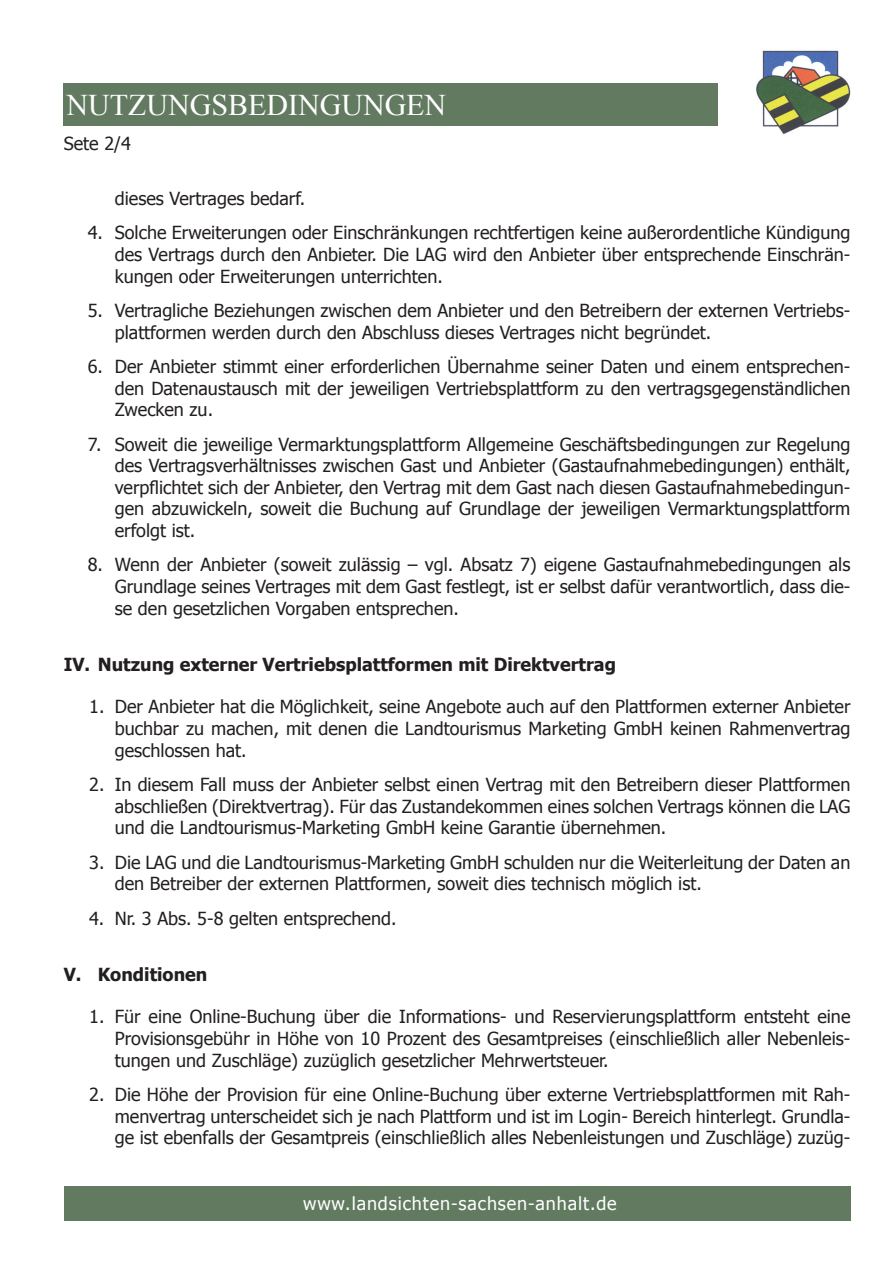
<style>
.page{position:relative;width:893px;height:1263px;background:#fff}
.page>*{position:absolute;margin:0;border:0;box-sizing:border-box;transform-origin:0 0}
.t1{font:30px "Times New Roman";color:#fff}
.t2{font:18px/21.6px "Tahoma";color:#231f20;text-align:justify}
.t3{font:700 18px "Tahoma";color:#231f20}
.t4{font:18px "Tahoma";letter-spacing:.05em;color:#fff}
</style>
<div class="page">
<img style="left:756px;top:50px;width:95px;height:85px">
<div style="left:64px;top:83px;width:654px;height:43px;background:#617a60"></div>
<div style="left:64px;top:1186px;width:786px;height:34px;background:#617a60"></div>
<h1 class="t1" style="left:66px;top:85px;width:381px">NUTZUNGSBEDINGUNGEN</h1>
<p class="t2" style="left:64px;top:132px;width:69px">Sete 2/4</p>
<p class="t2" style="left:115px;top:187px;width:192px">dieses Vertrages bedarf.</p>
<p class="t2" style="left:115px;top:221px;width:737px;text-indent:-27px">4. Solche Erweiterungen oder Einschränkungen rechtfertigen keine außerordentliche Kündigung des Vertrags durch den Anbieter. Die LAG wird den Anbieter über entsprechende Einschrän&shy;kungen oder Erweiterungen unterrichten.</p>
<p class="t2" style="left:115px;top:299px;width:737px;text-indent:-27px">5. Vertragliche Beziehungen zwischen dem Anbieter und den Betreibern der externen Vertriebs&shy;plattformen werden durch den Abschluss dieses Vertrages nicht begründet.</p>
<p class="t2" style="left:115px;top:355px;width:737px;text-indent:-27px">6. Der Anbieter stimmt einer erforderlichen Übernahme seiner Daten und einem entsprechen&shy;den Datenaustausch mit der jeweiligen Vertriebsplattform zu den vertragsgegenständlichen Zwecken zu.</p>
<p class="t2" style="left:115px;top:432px;width:737px;text-indent:-27px">7. Soweit die jeweilige Vermarktungsplattform Allgemeine Geschäftsbedingungen zur Regelung des Vertragsverhältnisses zwischen Gast und Anbieter (Gastaufnahmebedingungen) enthält, verpflichtet sich der Anbieter, den Vertrag mit dem Gast nach diesen Gastaufnahmebedingun&shy;gen abzuwickeln, soweit die Buchung auf Grundlage der jeweiligen Vermarktungsplattform erfolgt ist.</p>
<p class="t2" style="left:115px;top:553px;width:737px;text-indent:-27px">8. Wenn der Anbieter (soweit zulässig – vgl. Absatz 7) eigene Gastaufnahmebedingungen als Grundlage seines Vertrages mit dem Gast festlegt, ist er selbst dafür verantwortlich, dass die&shy;se den gesetzlichen Vorgaben entsprechen.</p>
<p class="t3" style="left:64px;top:651px;width:554px">IV. Nutzung externer Vertriebsplattformen mit Direktvertrag</p>
<p class="t2" style="left:115px;top:695px;width:737px;text-indent:-26px">1. Der Anbieter hat die Möglichkeit, seine Angebote auch auf den Plattformen externer Anbieter buchbar zu machen, mit denen die Landtourismus Marketing GmbH keinen Rahmenvertrag geschlossen hat.</p>
<p class="t2" style="left:115px;top:773px;width:737px;text-indent:-26px">2. In diesem Fall muss der Anbieter selbst einen Vertrag mit den Betreibern dieser Plattformen abschließen (Direktvertrag). Für das Zustandekommen eines solchen Vertrags können die LAG und die Landtourismus-Marketing GmbH keine Garantie übernehmen.</p>
<p class="t2" style="left:115px;top:850px;width:737px;text-indent:-26px">3. Die LAG und die Landtourismus-Marketing GmbH schulden nur die Weiterleitung der Daten an den Betreiber der externen Plattformen, soweit dies technisch möglich ist.</p>
<p class="t2" style="left:89px;top:906px;width:309px">4. Nr. 3 Abs. 5-8 gelten entsprechend.</p>
<p class="t3" style="left:64px;top:961px;width:145px">V. Konditionen</p>
<p class="t2" style="left:115px;top:1005px;width:737px;text-indent:-26px">1. Für eine Online-Buchung über die Informations- und Reservierungsplattform entsteht eine Provisionsgebühr in Höhe von 10 Prozent des Gesamtpreises (einschließlich aller Nebenleis&shy;tungen und Zuschläge) zuzüglich gesetzlicher Mehrwertsteuer.</p>
<p class="t2" style="left:115px;top:1083px;width:737px;text-indent:-26px">2. Die Höhe der Provision für eine Online-Buchung über externe Vertriebsplattformen mit Rah&shy;menvertrag unterscheidet sich je nach Plattform und ist im Login- Bereich hinterlegt. Grundla&shy;ge ist ebenfalls der Gesamtpreis (einschließlich alles Nebenleistungen und Zuschläge) zuzüg-</p>
<p class="t4" style="left:303px;top:1192px;width:315px">www.landsichten-sachsen-anhalt.de</p>
</div>
